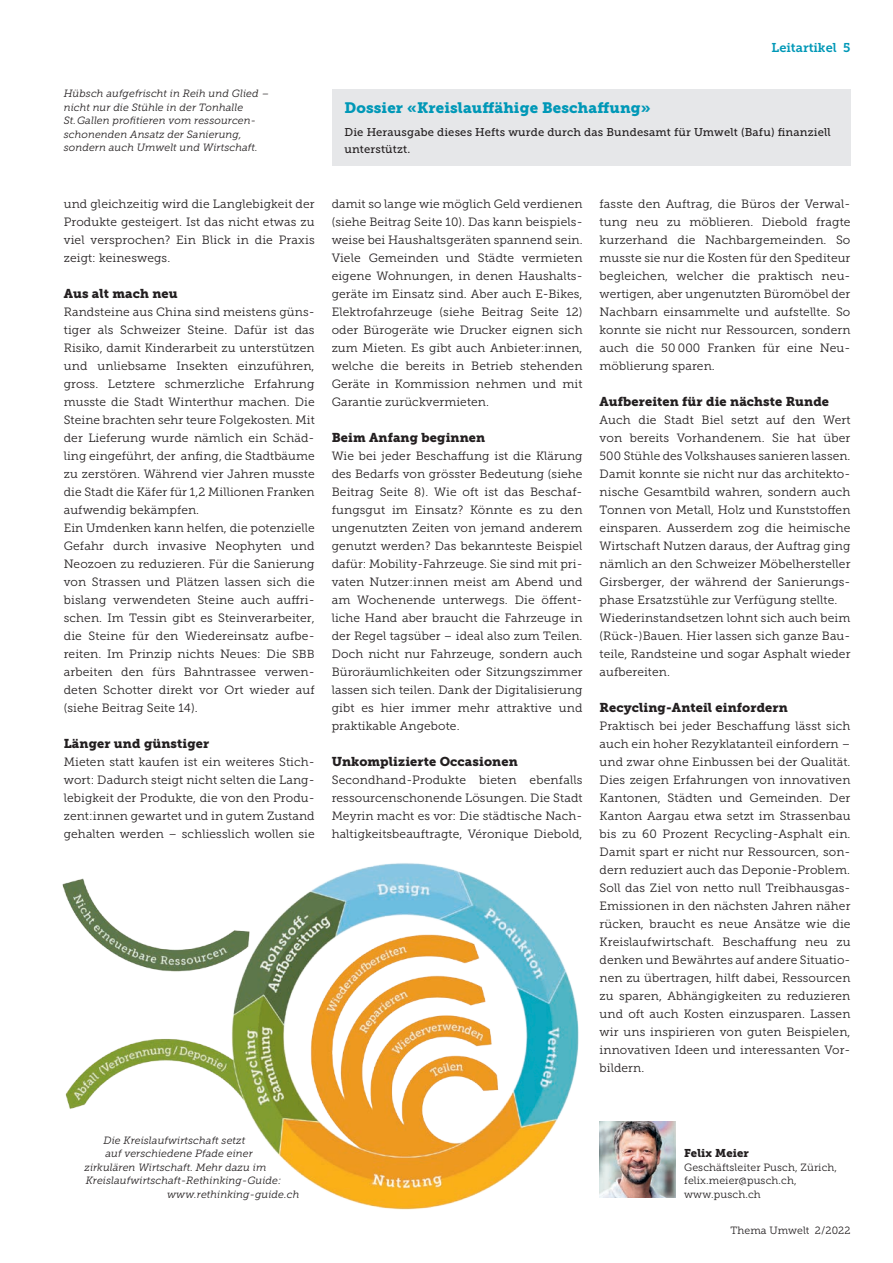
<style>
.page{position:relative;width:893px;height:1263px;background:#fff}
.page>*{position:absolute;margin:0;border:0;box-sizing:border-box;transform-origin:0 0}
.t1{font:15px "Museo Slab 900";letter-spacing:.01em;color:#0098b7}
.t2{font:12.75px "Museo Slab 900";letter-spacing:.01em;color:#231f20}
.t3{font:12.75px "Museo Slab 700";color:#0098b7}
.t4{font:12px/18px "Museo Slab 300";letter-spacing:.01em;color:#231f20;text-align:justify}
.t5{font:11.25px/16.5px "Museo Slab 500";letter-spacing:.015em;color:#231f20}
.t6{font:11.25px "Museo Slab 900";letter-spacing:.01em;color:#231f20}
.t7{font:italic 10.5px/13.5px "Museo Slab 300";letter-spacing:.01em;color:#231f20}
.t8{font:10.5px/13.5px "Museo Slab 300";letter-spacing:.01em;color:#231f20}
.s1{font-size:11.7px}
</style>
<div class="page">
<img style="left:62px;top:863px;width:517px;height:346px">
<div style="left:332px;top:89px;width:518px;height:76px;background:#e6e7e9"></div>
<img style="left:600px;top:1122px;width:75px;height:76px">
<p class="t7" style="left:64px;top:87px;width:207px">Hübsch aufgefrischt in Reih und Glied – nicht nur die Stühle in der Tonhalle<br>St. Gallen profitieren vom ressourcen&shy;schonenden Ansatz der Sanierung, sondern auch Umwelt und Wirtschaft.</p>
<p class="t3" style="left:772px;top:40px;width:80px">Leitartikel 5</p>
<p class="t1" style="left:344px;top:99px;width:308px">Dossier «Kreislauffähige Beschaffung»</p>
<p class="t5" style="left:344px;top:124px;width:488px">Die Herausgabe dieses Hefts wurde durch das Bundesamt für Umwelt (Bafu) finanziell unterstützt.</p>
<p class="t4" style="left:64px;top:195px;width:252px">und gleichzeitig wird die Langlebigkeit der Produkte gesteigert. Ist das nicht etwas zu viel versprochen? Ein Blick in die Praxis zeigt: keineswegs.</p>
<p class="t2" style="left:64px;top:286px;width:115px">Aus alt mach neu</p>
<p class="t4" style="left:64px;top:303px;width:252px;text-align:left">Randsteine aus China sind meistens güns&shy;tiger als Schweizer Steine. Dafür ist das Risiko, damit Kinderarbeit zu unterstützen und unliebsame Insekten einzuführen, gross. Letztere schmerzliche Erfahrung musste die Stadt Winterthur machen. Die Steine brachten sehr teure Folgekosten. Mit der Lieferung wurde nämlich ein Schäd&shy;ling eingeführt, der anfing, die Stadtbäume zu zerstören. Während vier Jahren musste die Stadt die Käfer für 1,2 Millionen Franken aufwendig bekämpfen.<br>Ein Umdenken kann helfen, die potenzielle Gefahr durch invasive Neophyten und Neozoen zu reduzieren. Für die Sanierung von Strassen und Plätzen lassen sich die bislang verwendeten Steine auch auffri&shy;schen. Im Tessin gibt es Steinverarbeiter, die Steine für den Wiedereinsatz aufbe&shy;reiten. Im Prinzip nichts Neues: Die <span class="s1">SBB </span>arbeiten den fürs Bahntrassee verwen&shy;deten Schotter direkt vor Ort wieder auf (siehe Beitrag Seite 14).</p>
<p class="t2" style="left:64px;top:736px;width:147px">Länger und günstiger</p>
<p class="t4" style="left:64px;top:753px;width:252px">Mieten statt kaufen ist ein weiteres Stich&shy;wort: Dadurch steigt nicht selten die Lang&shy;lebigkeit der Produkte, die von den Produ&shy;zent:innen gewartet und in gutem Zustand gehalten werden – schliesslich wollen sie</p>
<p class="t4" style="left:332px;top:195px;width:252px">damit so lange wie möglich Geld verdienen (siehe Beitrag Seite 10). Das kann beispiels&shy;weise bei Haushaltsgeräten spannend sein.<br>Viele Gemeinden und Städte vermieten eigene Wohnungen, in denen Haushalts&shy;geräte im Einsatz sind. Aber auch E-Bikes, Elektrofahrzeuge (siehe Beitrag Seite 12) oder Bürogeräte wie Drucker eignen sich zum Mieten. Es gibt auch Anbieter:innen, welche die bereits in Betrieb stehenden Geräte in Kommission nehmen und mit Garantie zurückvermieten.</p>
<p class="t2" style="left:332px;top:430px;width:155px">Beim Anfang beginnen</p>
<p class="t4" style="left:332px;top:447px;width:252px;text-align:left">Wie bei jeder Beschaffung ist die Klärung des Bedarfs von grösster Bedeutung (siehe Beitrag Seite 8). Wie oft ist das Beschaf&shy;fungsgut im Einsatz? Könnte es zu den ungenutzten Zeiten von jemand anderem genutzt werden? Das bekannteste Beispiel dafür: Mobility-Fahrzeuge. Sie sind mit pri&shy;vaten Nutzer:innen meist am Abend und am Wochenende unterwegs. Die öffent&shy;liche Hand aber braucht die Fahrzeuge in der Regel tagsüber – ideal also zum Teilen.<br>Doch nicht nur Fahrzeuge, sondern auch Büroräumlichkeiten oder Sitzungszimmer lassen sich teilen. Dank der Digitalisierung gibt es hier immer mehr attraktive und praktikable Angebote.</p>
<p class="t2" style="left:332px;top:754px;width:188px">Unkomplizierte Occasionen</p>
<p class="t4" style="left:332px;top:771px;width:252px">Secondhand-Produkte bieten ebenfalls ressourcenschonende Lösungen. Die Stadt Meyrin macht es vor: Die städtische Nach&shy;haltigkeitsbeauftragte, Véronique Diebold,</p>
<p class="t4" style="left:600px;top:195px;width:252px;text-align:left">fasste den Auftrag, die Büros der Verwal&shy;tung neu zu möblieren. Diebold fragte kurzerhand die Nachbargemeinden. So musste sie nur die Kosten für den Spediteur begleichen, welcher die praktisch neu&shy;wertigen, aber ungenutzten Büromöbel der Nachbarn einsammelte und aufstellte. So konnte sie nicht nur Ressourcen, sondern auch die 50 000 Franken für eine Neu&shy;möblierung sparen.</p>
<p class="t2" style="left:600px;top:394px;width:231px">Aufbereiten für die nächste Runde</p>
<p class="t4" style="left:600px;top:411px;width:252px;text-align:left">Auch die Stadt Biel setzt auf den Wert von bereits Vorhandenem. Sie hat über 500 Stühle des Volkshauses sanieren lassen.<br>Damit konnte sie nicht nur das architekto&shy;nische Gesamtbild wahren, sondern auch Tonnen von Metall, Holz und Kunststoffen einsparen. Ausserdem zog die heimische Wirtschaft Nutzen daraus, der Auftrag ging nämlich an den Schweizer Möbelhersteller Girsberger, der während der Sanierungs&shy;phase Ersatzstühle zur Verfügung stellte.<br>Wiederinstandsetzen lohnt sich auch beim (Rück-)Bauen. Hier lassen sich ganze Bau&shy;teile, Randsteine und sogar Asphalt wieder aufbereiten.</p>
<p class="t2" style="left:600px;top:700px;width:190px">Recycling-Anteil einfordern</p>
<p class="t4" style="left:600px;top:717px;width:252px">Praktisch bei jeder Beschaffung lässt sich auch ein hoher Rezyklatanteil einfordern – und zwar ohne Einbussen bei der Qualität.<br>Dies zeigen Erfahrungen von innovativen Kantonen, Städten und Gemeinden. Der Kanton Aargau etwa setzt im Strassenbau bis zu 60 Prozent Recycling-Asphalt ein.<br>Damit spart er nicht nur Ressourcen, son&shy;dern reduziert auch das Deponie-Problem.<br>Soll das Ziel von netto null Treibhausgas-Emissionen in den nächsten Jahren näher rücken, braucht es neue Ansätze wie die Kreislaufwirtschaft. Beschaffung neu zu denken und Bewährtes auf andere Situatio&shy;nen zu übertragen, hilft dabei, Ressourcen zu sparen, Abhängigkeiten zu reduzieren und oft auch Kosten einzusparen. Lassen wir uns inspirieren von guten Beispielen, innovativen Ideen und interessanten Vor&shy;bildern.</p>
<p class="t7" style="left:104px;top:1134px;width:143px">Die Kreislaufwirtschaft setzt</p>
<p class="t7" style="left:105px;top:1147px;width:149px">auf verschiedene Pfade einer</p>
<p class="t7" style="left:84px;top:1161px;width:183px">zirkulären Wirtschaft. Mehr dazu im</p>
<p class="t7" style="left:86px;top:1174px;width:197px">Kreislaufwirtschaft-Rethinking-Guide:</p>
<p class="t7" style="left:167px;top:1188px;width:134px">www.rethinking-guide.ch</p>
<p class="t6" style="left:684px;top:1147px;width:66px">Felix Meier</p>
<p class="t8" style="left:684px;top:1160px;width:154px">Geschäftsleiter Pusch, Zürich, felix.meier@pusch.ch, www.pusch.ch</p>
<p class="t8" style="left:730px;top:1223px;width:121px">Thema Umwelt 2/2022</p>
</div>
